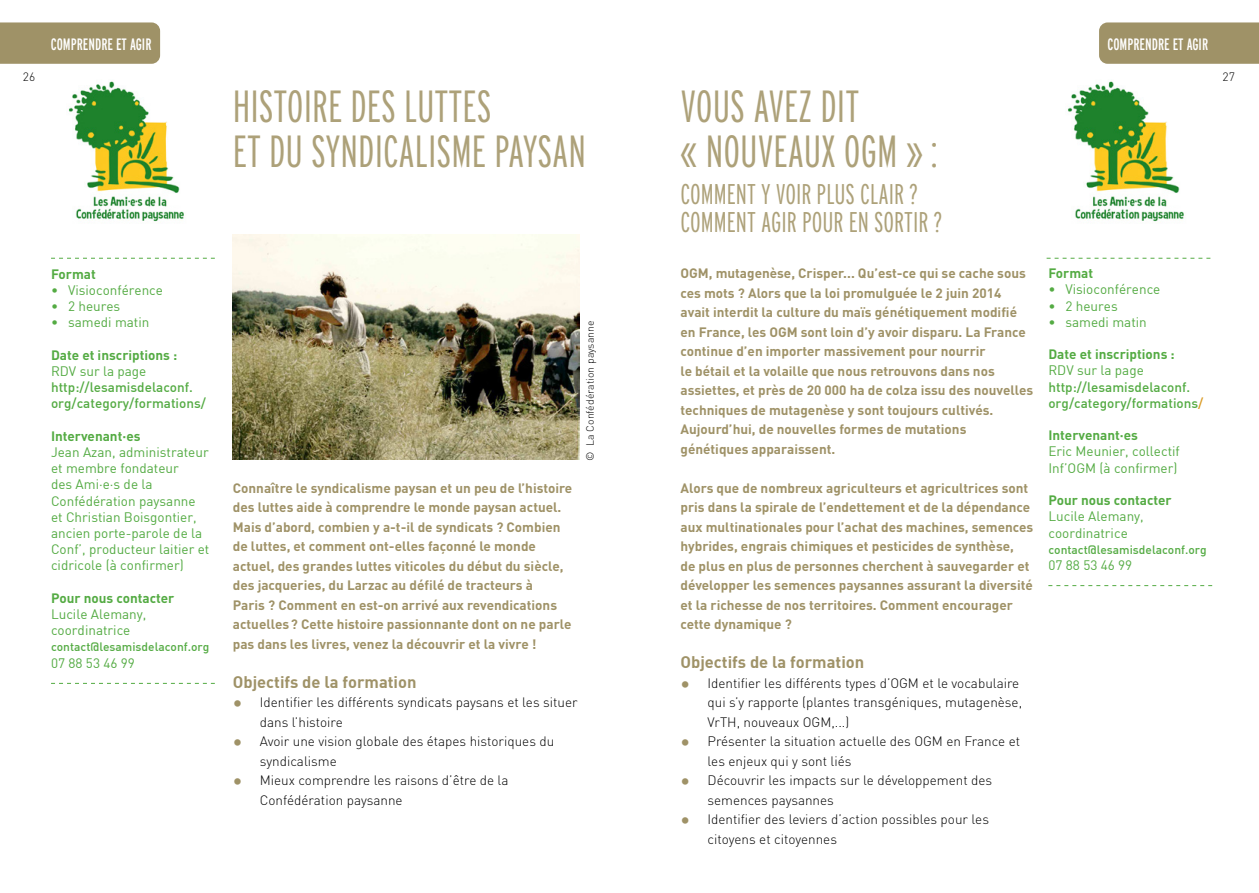
<style>
.page{position:relative;width:1259px;height:893px;background:#fff}
.page>*{position:absolute;margin:0;border:0;box-sizing:border-box;transform-origin:0 0}
.t1{font:300 45px/45px "Interstate Compressed";color:#ada179}
.t2{font:300 28.5px/28.5px "Interstate Compressed";color:#ada179}
.t3{font:16.5px "DIN Bold";color:#9f9267}
.t4{font:16.5px "Interstate Compressed";color:#fff}
.t5{font:700 13.5px/19.5px "DINOT";color:#9f9267}
.t6{font:300 13.5px/19.5px "DINOT";color:#000}
.t7{font:13.5px/16.2px "DIN";color:#54ab43}
.t8{font:700 13.5px "DINOT";color:#54ab43}
.t9{font:500 13.5px/16.2px "DIN";color:#54ab43}
.t10{font:500 12px "DIN";color:#54ab43}
.t11{font:300 12px "DINOT";color:#000}
.t12{font:300 10.5px "DINOT";color:#000}
.s1{font-family:"DIN Bold";font-weight:400;font-size:19.5px;color:#9f9267}
.s2{color:#da9a23}
</style>
<div class="page">
<div style="left:0;top:22px;width:160px;height:42px;background:#9f9267"></div>
<div style="left:1099px;top:22px;width:160px;height:42px;background:#9f9267"></div>
<svg style="left:51px;top:683px;width:164px;height:1px"></svg>
<svg style="left:51px;top:258px;width:164px;height:1px"></svg>
<svg style="left:1046px;top:258px;width:164px;height:1px"></svg>
<svg style="left:1048px;top:585px;width:164px;height:1px"></svg>
<img style="left:68px;top:81px;width:116px;height:141px">
<img style="left:1067px;top:81px;width:117px;height:141px">
<img style="left:233px;top:235px;width:346px;height:225px">
<p class="t4" style="left:51px;top:35px;width:102px">COMPRENDRE ET AGIR</p>
<p class="t4" style="left:1107px;top:35px;width:102px">COMPRENDRE ET AGIR</p>
<p class="t11" style="left:23px;top:69px;width:14px">26</p>
<p class="t11" style="left:1222px;top:69px;width:14px">27</p>
<h1 class="t1" style="left:233px;top:83px;width:355px">HISTOIRE DES LUTTES<br>ET DU SYNDICALISME PAYSAN</h1>
<h1 class="t1" style="left:680px;top:83px;width:258px">VOUS AVEZ DIT<br>« NOUVEAUX OGM » :</h1>
<h2 class="t2" style="left:680px;top:179px;width:263px">COMMENT Y VOIR PLUS CLAIR ?<br>COMMENT AGIR POUR EN SORTIR ?</h2>
<p class="t5" style="left:680px;top:263px;width:354px">OGM, mutagenèse, Crisper... Qu’est-ce qui se cache sous ces mots ? Alors que la loi promulguée le 2 juin 2014 avait interdit la culture du maïs génétiquement modifié en France, les OGM sont loin d’y avoir disparu. La France continue d’en importer massivement pour nourrir<br>le bétail et la volaille que nous retrouvons dans nos assiettes, et près de 20 000 ha de colza issu des nouvelles techniques de mutagenèse y sont toujours cultivés.<br>Aujourd’hui, de nouvelles formes de mutations génétiques apparaissent.</p>
<p class="t5" style="left:680px;top:478px;width:354px">Alors que de nombreux agriculteurs et agricultrices sont pris dans la spirale de l’endettement et de la dépendance aux multinationales pour l’achat des machines, semences hybrides, engrais chimiques et pesticides de synthèse,<br>de plus en plus de personnes cherchent à sauvegarder et développer les semences paysannes assurant la diversité et la richesse de nos territoires. Comment encourager cette dynamique ?</p>
<p class="t3" style="left:680px;top:652px;width:185px">Objectifs de la formation</p>
<p class="t6" style="left:707px;top:673px;width:316px;text-indent:-27px"><span class="s1">•</span> Identifier les différents types d’OGM et le vocabulaire qui s’y rapporte (plantes transgéniques, mutagenèse,<br>VrTH, nouveaux OGM,...)</p>
<p class="t6" style="left:707px;top:732px;width:314px;text-indent:-27px"><span class="s1">•</span> Présenter la situation actuelle des OGM en France et les enjeux qui y sont liés</p>
<p class="t6" style="left:707px;top:771px;width:286px;text-indent:-27px"><span class="s1">•</span> Découvrir les impacts sur le développement des semences paysannes</p>
<p class="t6" style="left:707px;top:810px;width:283px;text-indent:-27px"><span class="s1">•</span> Identifier des leviers d’action possibles pour les citoyens et citoyennes</p>
<p class="t8" style="left:1048px;top:265px;width:46px">Format</p>
<p class="t7" style="left:1048px;top:281px;width:114px">• Visioconférence</p>
<p class="t7" style="left:1048px;top:297px;width:71px">• 2 heures</p>
<p class="t7" style="left:1048px;top:314px;width:100px">• samedi matin</p>
<p class="t8" style="left:1048px;top:346px;width:128px">Date et inscriptions :</p>
<p class="t7" style="left:1048px;top:362px;width:97px">RDV sur la page</p>
<p class="t9" style="left:1048px;top:378px;width:156px">http://lesamisdelaconf. org/category/formations<span class="s2">/</span></p>
<p class="t8" style="left:1048px;top:427px;width:91px">Intervenant·es</p>
<p class="t7" style="left:1048px;top:443px;width:133px">Eric Meunier, collectif<br>Inf’OGM (à confirmer)</p>
<p class="t8" style="left:1048px;top:491px;width:125px">Pour nous contacter</p>
<p class="t7" style="left:1048px;top:508px;width:97px">Lucile Alemany, coordinatrice</p>
<p class="t10" style="left:1048px;top:542px;width:160px">contact@lesamisdelaconf.org</p>
<p class="t7" style="left:1048px;top:557px;width:85px">07 88 53 46 99</p>
<p class="t8" style="left:51px;top:265px;width:46px">Format</p>
<p class="t7" style="left:51px;top:282px;width:114px">• Visioconférence</p>
<p class="t7" style="left:51px;top:298px;width:71px">• 2 heures</p>
<p class="t7" style="left:51px;top:314px;width:100px">• samedi matin</p>
<p class="t8" style="left:51px;top:346px;width:128px">Date et inscriptions :</p>
<p class="t7" style="left:51px;top:363px;width:97px">RDV sur la page</p>
<p class="t9" style="left:51px;top:379px;width:156px">http://lesamisdelaconf. org/category/formations/</p>
<p class="t8" style="left:51px;top:427px;width:91px">Intervenant·es</p>
<p class="t7" style="left:51px;top:444px;width:160px">Jean Azan, administrateur et membre fondateur<br>des Ami·e·s de la<br>Confédération paysanne et Christian Boisgontier, ancien porte-parole de la<br>Conf’, producteur laitier et cidricole (à confirmer)</p>
<p class="t8" style="left:51px;top:589px;width:125px">Pour nous contacter</p>
<p class="t7" style="left:51px;top:606px;width:97px">Lucile Alemany, coordinatrice</p>
<p class="t10" style="left:51px;top:639px;width:160px">contact@lesamisdelaconf.org</p>
<p class="t7" style="left:51px;top:654px;width:85px">07 88 53 46 99</p>
<p class="t12" style="left:583px;top:461px;width:141px;rotate:-90deg">© La Confédération paysanne</p>
<p class="t5" style="left:233px;top:478px;width:341px">Connaître le syndicalisme paysan et un peu de l’histoire des luttes aide à comprendre le monde paysan actuel.<br>Mais d’abord, combien y a-t-il de syndicats ? Combien de luttes, et comment ont-elles façonné le monde actuel, des grandes luttes viticoles du début du siècle, des jacqueries, du Larzac au défilé de tracteurs à<br>Paris ? Comment en est-on arrivé aux revendications actuelles? Cette histoire passionnante dont on ne parle pas dans les livres, venez la découvrir et la vivre !</p>
<p class="t3" style="left:233px;top:671px;width:185px">Objectifs de la formation</p>
<p class="t6" style="left:260px;top:693px;width:319px;text-indent:-27px"><span class="s1">•</span> Identifier les différents syndicats paysans et les situer dans l’histoire</p>
<p class="t6" style="left:260px;top:732px;width:296px;text-indent:-27px"><span class="s1">•</span> Avoir une vision globale des étapes historiques du syndicalisme</p>
<p class="t6" style="left:260px;top:771px;width:250px;text-indent:-27px"><span class="s1">•</span> Mieux comprendre les raisons d’être de la<br>Confédération paysanne</p>
</div>
